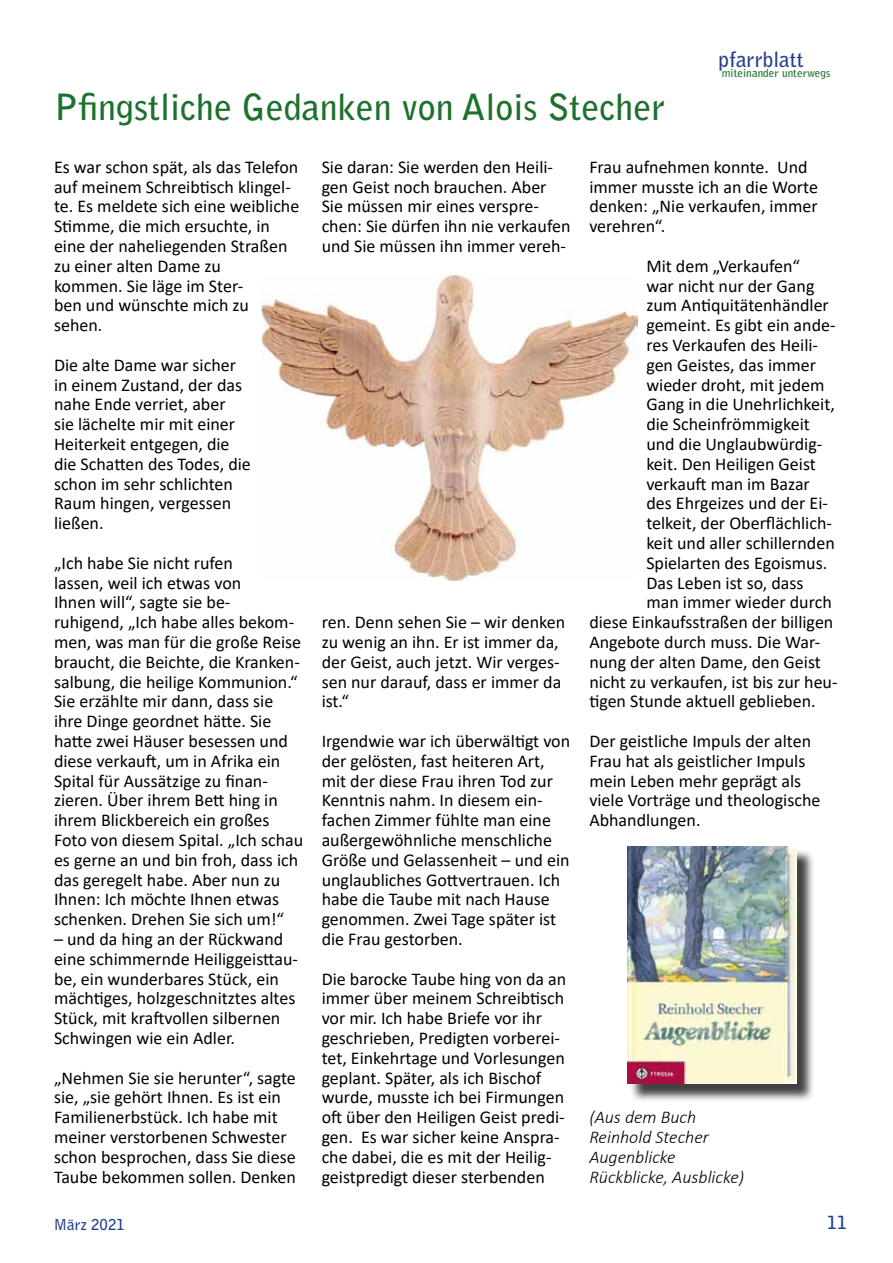
<style>
.page{position:relative;width:893px;height:1263px;background:#fff}
.page>*{position:absolute;margin:0;border:0;box-sizing:border-box;transform-origin:0 0}
.t1{font:700 36px "Bell Gothic Std";color:#1e712d}
.t2{font:700 21px "Bell Gothic Std";color:#25408f}
.t3{font:18px/19.8px "Calibri";color:#000}
.t4{font:italic 300 18px/19.8px "Calibri";color:#000}
.t5{font:700 18px "Bell Gothic Std";color:#25408f}
.t6{font:700 15px "Bell Gothic Std";color:#25408f}
.t7{font:700 11.25px "Bell Gothic Std";color:#1e712d}
</style>
<div class="page">
<img style="left:261px;top:276px;width:377px;height:304px">
<div style="left:629px;top:848px;width:186px;height:254px;background:#000;opacity:.75"></div>
<img style="left:627px;top:846px;width:169px;height:237px">
<p class="t2" style="left:719px;top:46px;width:87px">pfarrblatt</p>
<p class="t7" style="left:722px;top:66px;width:110px">miteinander unterwegs</p>
<h1 class="t1" style="left:54px;top:86px;width:613px">Pfingstliche Gedanken von Alois Stecher</h1>
<p class="t3" style="left:54px;top:156px;width:247px">Es war schon spät, als das Telefon auf meinem Schreibtisch klingel&shy;te. Es meldete sich eine weibliche<br>Stimme, die mich ersuchte, in eine der naheliegenden Straßen zu einer alten Dame zu<br>kommen. Sie läge im Ster-<br>ben und wünschte mich zu sehen.</p>
<p class="t3" style="left:54px;top:354px;width:198px">Die alte Dame war sicher in einem Zustand, der das nahe Ende verriet, aber<br>sie lächelte mir mit einer<br>Heiterkeit entgegen, die die Schatten des Todes, die schon im sehr schlichten<br>Raum hingen, vergessen ließen.</p>
<p class="t3" style="left:54px;top:552px;width:251px">„Ich habe Sie nicht rufen<br>lassen, weil ich etwas von<br>Ihnen will“, sagte sie be&shy;ruhigend, „Ich habe alles bekom&shy;men, was man für die große Reise braucht, die Beichte, die Kranken&shy;salbung, die heilige Kommunion.“<br>Sie erzählte mir dann, dass sie ihre Dinge geordnet hätte. Sie hatte zwei Häuser besessen und diese verkauft, um in Afrika ein<br>Spital für Aussätzige zu finan&shy;zieren. Über ihrem Bett hing in ihrem Blickbereich ein großes<br>Foto von diesem Spital. „Ich schau es gerne an und bin froh, dass ich das geregelt habe. Aber nun zu<br>Ihnen: Ich möchte Ihnen etwas schenken. Drehen Sie sich um!“</p>
<p class="t3" style="left:54px;top:929px;width:245px">– und da hing an der Rückwand eine schimmernde Heiliggeisttau&shy;be, ein wunderbares Stück, ein mächtiges, holzgeschnitztes altes<br>Stück, mit kraftvollen silbernen<br>Schwingen wie ein Adler.</p>
<p class="t3" style="left:54px;top:1067px;width:243px">„Nehmen Sie sie herunter“, sagte sie, „sie gehört Ihnen. Es ist ein<br>Familienerbstück. Ich habe mit meiner verstorbenen Schwester schon besprochen, dass Sie diese<br>Taube bekommen sollen. Denken</p>
<p class="t3" style="left:589px;top:156px;width:230px">Frau aufnehmen konnte. Und immer musste ich an die Worte denken: „Nie verkaufen, immer verehren“.</p>
<p class="t3" style="left:646px;top:255px;width:155px">Mit dem „Verkaufen“</p>
<p class="t3" style="left:646px;top:275px;width:170px">war nicht nur der Gang</p>
<p class="t3" style="left:646px;top:295px;width:184px">zum Antiquitätenhändler</p>
<p class="t3" style="left:646px;top:315px;width:191px">gemeint. Es gibt ein ande-</p>
<p class="t3" style="left:646px;top:335px;width:173px">res Verkaufen des Heili-</p>
<p class="t3" style="left:646px;top:354px;width:171px">gen Geistes, das immer</p>
<p class="t3" style="left:646px;top:374px;width:180px">wieder droht, mit jedem</p>
<p class="t3" style="left:646px;top:394px;width:190px">Gang in die Unehrlichkeit,</p>
<p class="t3" style="left:646px;top:414px;width:165px">die Scheinfrömmigkeit</p>
<p class="t3" style="left:646px;top:434px;width:178px">und die Unglaubwürdig-</p>
<p class="t3" style="left:646px;top:453px;width:171px">keit. Den Heiligen Geist</p>
<p class="t3" style="left:646px;top:473px;width:165px">verkauft man im Bazar</p>
<p class="t3" style="left:646px;top:493px;width:183px">des Ehrgeizes und der Ei-</p>
<p class="t3" style="left:646px;top:513px;width:187px">telkeit, der Oberflächlich-</p>
<p class="t3" style="left:646px;top:533px;width:190px">keit und aller schillernden</p>
<p class="t3" style="left:646px;top:552px;width:182px">Spielarten des Egoismus.</p>
<p class="t3" style="left:646px;top:572px;width:159px">Das Leben ist so, dass</p>
<p class="t3" style="left:646px;top:592px;width:187px">man immer wieder durch</p>
<p class="t3" style="left:589px;top:612px;width:246px">diese Einkaufsstraßen der billigen</p>
<p class="t3" style="left:589px;top:632px;width:233px">Angebote durch muss. Die War-</p>
<p class="t3" style="left:589px;top:651px;width:233px">nung der alten Dame, den Geist</p>
<p class="t3" style="left:589px;top:671px;width:250px">nicht zu verkaufen, ist bis zur heu-</p>
<p class="t3" style="left:589px;top:691px;width:228px">tigen Stunde aktuell geblieben.</p>
<p class="t3" style="left:589px;top:731px;width:233px">Der geistliche Impuls der alten<br>Frau hat als geistlicher Impuls mein Leben mehr geprägt als viele Vorträge und theologische<br>Abhandlungen.</p>
<p class="t3" style="left:322px;top:156px;width:250px">Sie daran: Sie werden den Heili&shy;gen Geist noch brauchen. Aber<br>Sie müssen mir eines verspre&shy;chen: Sie dürfen ihn nie verkaufen und Sie müssen ihn immer vereh-</p>
<p class="t3" style="left:322px;top:612px;width:245px">ren. Denn sehen Sie – wir denken zu wenig an ihn. Er ist immer da, der Geist, auch jetzt. Wir verges&shy;sen nur darauf, dass er immer da ist.“</p>
<p class="t3" style="left:322px;top:731px;width:250px">Irgendwie war ich überwältigt von der gelösten, fast heiteren Art, mit der diese Frau ihren Tod zur<br>Kenntnis nahm. In diesem ein&shy;fachen Zimmer fühlte man eine außergewöhnliche menschliche<br>Größe und Gelassenheit – und ein unglaubliches Gottvertrauen. Ich habe die Taube mit nach Hause genommen. Zwei Tage später ist die Frau gestorben.</p>
<p class="t3" style="left:322px;top:968px;width:246px">Die barocke Taube hing von da an immer über meinem Schreibtisch vor mir. Ich habe Briefe vor ihr geschrieben, Predigten vorberei&shy;tet, Einkehrtage und Vorlesungen geplant. Später, als ich Bischof wurde, musste ich bei Firmungen oft über den Heiligen Geist predi&shy;gen. Es war sicher keine Anspra&shy;che dabei, die es mit der Heilig&shy;geistpredigt dieser sterbenden</p>
<p class="t4" style="left:589px;top:1107px;width:156px">(Aus dem Buch<br>Reinhold Stecher<br>Augenblicke<br>Rückblicke, Ausblicke)</p>
<p class="t6" style="left:54px;top:1215px;width:72px">März 2021</p>
<p class="t5" style="left:827px;top:1212px;width:22px">11</p>
</div>
